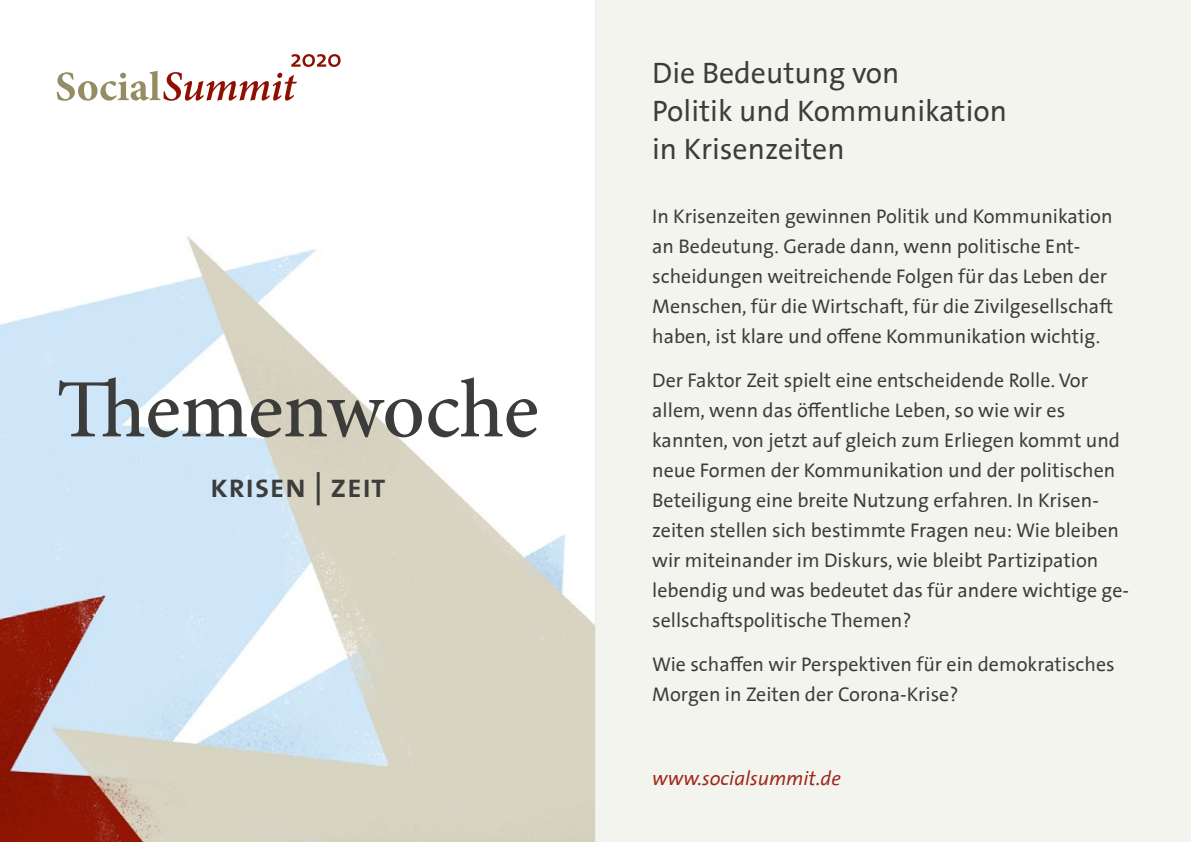
<style>
.page{position:relative;width:1191px;height:842px;background:#fff}
.page>*{position:absolute;margin:0;border:0;box-sizing:border-box;transform-origin:0 0}
.t1{font:500 83px "Minion Pro";letter-spacing:-.01em;color:#3c3c3b}
.t2{font:33.2px "The Sans Semi Bold Caps";color:#3c3c3b}
.t3{font:30px/38px "The Sans Office";color:#3c3c3b}
.t4{font:20px/30px "The Sans Office";color:#3c3c3b}
.t5{font:italic 20px "The Sans Office";color:#9c271a}
</style>
<div class="page">
<div style="left:595px;top:0;width:596px;height:842px;background:#f4f4ef"></div>
<img style="left:0;top:236px;width:595px;height:606px">
<svg style="left:57px;top:54px;width:283px;height:47px"></svg>
<hr style="left:595px;top:0;width:1px;height:842px;background:#ededed">
<h1 class="t1" style="left:56px;top:354px;width:484px">Themenwoche</h1>
<h2 class="t2" style="left:210px;top:458px;width:177px">krisen | zeit</h2>
<h3 class="t3" style="left:652px;top:55px;width:356px">Die Bedeutung von<br>Politik und Kommunikation in Krisenzeiten</h3>
<p class="t4" style="left:652px;top:202px;width:462px">In Krisenzeiten gewinnen Politik und Kommunikation an Bedeutung. Gerade dann, wenn politische Ent&shy;scheidungen weitreichende Folgen für das Leben der Menschen, für die Wirtschaft, für die Zivilgesellschaft haben, ist klare und offene Kommunikation wichtig.</p>
<p class="t4" style="left:652px;top:366px;width:478px">Der Faktor Zeit spielt eine entscheidende Rolle. Vor allem, wenn das öffentliche Leben, so wie wir es kannten, von jetzt auf gleich zum Erliegen kommt und neue Formen der Kommunikation und der politischen Beteiligung eine breite Nutzung erfahren. In Krisen&shy;zeiten stellen sich bestimmte Fragen neu: Wie bleiben wir miteinander im Diskurs, wie bleibt Partizipation lebendig und was bedeutet das für andere wichtige ge&shy;sellschaftspolitische Themen?</p>
<p class="t4" style="left:652px;top:650px;width:464px">Wie schaffen wir Perspektiven für ein demokratisches<br>Morgen in Zeiten der Corona-Krise?</p>
<p class="t5" style="left:652px;top:767px;width:190px">www.socialsummit.de</p>
</div>
